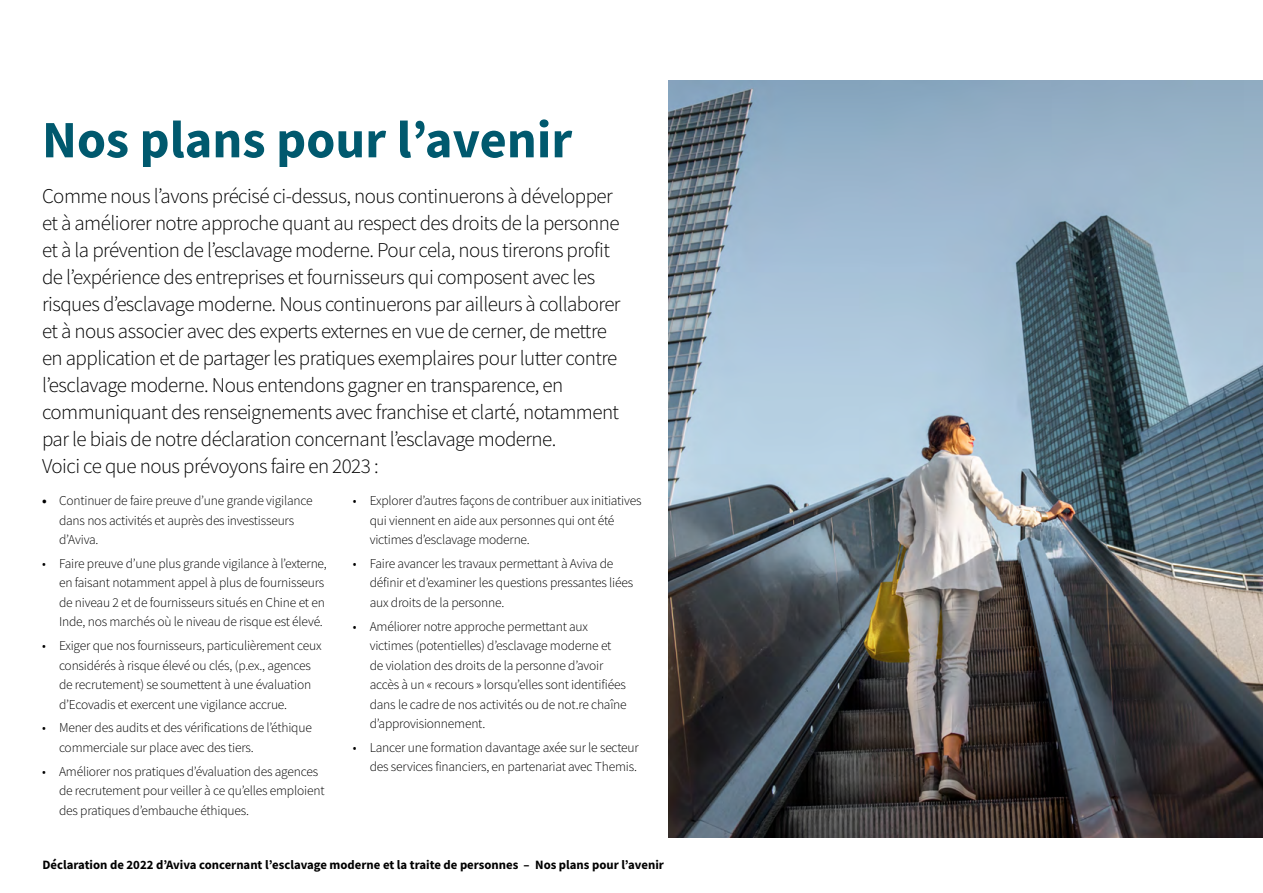
<style>
.page{position:relative;width:1263px;height:893px;background:#fff}
.page>*{position:absolute;margin:0;border:0;box-sizing:border-box;transform-origin:0 0}
.t1{font:700 52.5px "Source Sans Pro";color:#00596e}
.t2{font:300 21px/27px "Source Sans Pro";letter-spacing:-.025em;color:#000}
.t3{font:300 13.5px/19.5px "Source Sans Pro";letter-spacing:-.015em;color:#000}
.t4{font:700 12.75px "Source Sans Pro";color:#000}
.s1{font-weight:700}
</style>
<div class="page">
<img style="left:669px;top:81px;width:594px;height:757px">
<h1 class="t1" style="left:42px;top:104px;width:532px">Nos plans pour l’avenir</h1>
<p class="t2" style="left:42px;top:182px;width:580px">Comme nous l’avons précisé ci-dessus, nous continuerons à développer et à améliorer notre approche quant au respect des droits de la personne et à la prévention de l’esclavage moderne. Pour cela, nous tirerons profit de l’expérience des entreprises et fournisseurs qui composent avec les risques d’esclavage moderne. Nous continuerons par ailleurs à collaborer et à nous associer avec des experts externes en vue de cerner, de mettre en application et de partager les pratiques exemplaires pour lutter contre l’esclavage moderne. Nous entendons gagner en transparence, en communiquant des renseignements avec franchise et clarté, notamment par le biais de notre déclaration concernant l’esclavage moderne.<br>Voici ce que nous prévoyons faire en 2023 :</p>
<p class="t3" style="left:59px;top:491px;width:255px;text-indent:-17px"><span class="s1">•</span> Continuer de faire preuve d’une grande vigilance dans nos activités et auprès des investisseurs d’Aviva.</p>
<p class="t3" style="left:59px;top:554px;width:269px;text-indent:-17px">• Faire preuve d’une plus grande vigilance à l’externe, en faisant notamment appel à plus de fournisseurs de niveau 2 et de fournisseurs situés en Chine et en Inde, nos marchés où le niveau de risque est élevé.</p>
<p class="t3" style="left:59px;top:636px;width:264px;text-indent:-17px">• Exiger que nos fournisseurs, particulièrement ceux considérés à risque élevé ou clés, (p.ex., agences de recrutement) se soumettent à une évaluation d’Ecovadis et exercent une vigilance accrue.</p>
<p class="t3" style="left:59px;top:718px;width:254px;text-indent:-17px">• Mener des audits et des vérifications de l’éthique commerciale sur place avec des tiers.</p>
<p class="t3" style="left:59px;top:761px;width:267px;text-indent:-17px">• Améliorer nos pratiques d’évaluation des agences de recrutement pour veiller à ce qu’elles emploient des pratiques d’embauche éthiques.</p>
<p class="t3" style="left:370px;top:491px;width:273px;text-indent:-17px">• Explorer d’autres façons de contribuer aux initiatives qui viennent en aide aux personnes qui ont été victimes d’esclavage moderne.</p>
<p class="t3" style="left:370px;top:554px;width:265px;text-indent:-17px">• Faire avancer les travaux permettant à Aviva de définir et d’examiner les questions pressantes liées aux droits de la personne.</p>
<p class="t3" style="left:370px;top:616px;width:259px;text-indent:-17px">• Améliorer notre approche permettant aux victimes (potentielles) d’esclavage moderne et de violation des droits de la personne d’avoir accès à un « recours » lorsqu’elles sont identifiées dans le cadre de nos activités ou de not.re chaîne d’approvisionnement.</p>
<p class="t3" style="left:353px;top:737px;width:288px;text-align:right">• Lancer une formation davantage axée sur le secteur des services financiers, en partenariat avec Themis.</p>
<p class="t4" style="left:43px;top:857px;width:623px">Déclaration de 2022 d’Aviva concernant l’esclavage moderne et la traite de personnes – Nos plans pour l’avenir</p>
</div>
